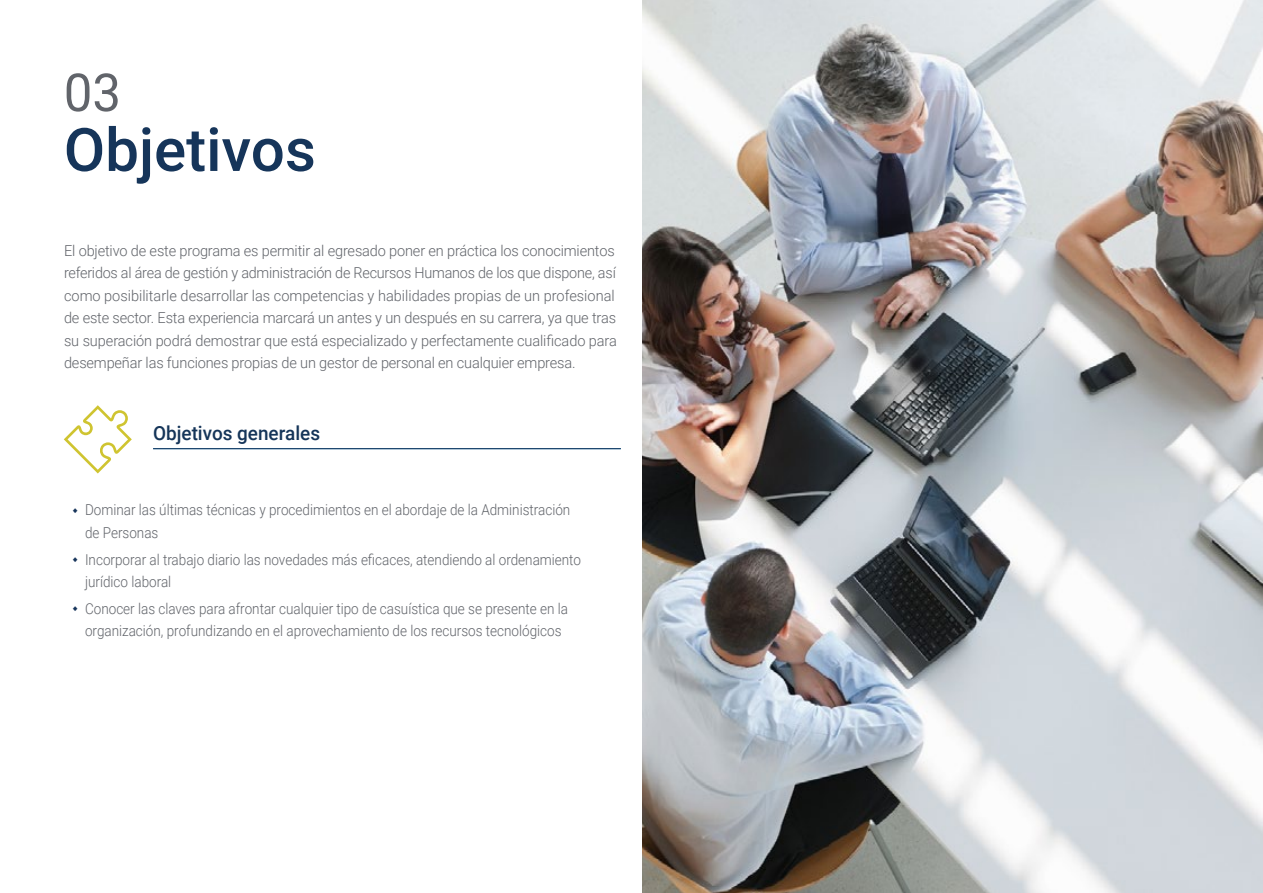
<style>
.page{position:relative;width:1263px;height:893px;background:#fff}
.page>*{position:absolute;margin:0;border:0;box-sizing:border-box;transform-origin:0 0}
.t1{font:500 60px "Roboto";color:#16355a}
.t2{font:52.5px "Roboto";color:#61646a}
.t3{font:500 19.5px "Roboto";color:#153559}
.t4{font:300 15px/22.5px "Roboto";letter-spacing:-.005em;color:#61646a}
.t5{font:300 15px/22.5px "Roboto";letter-spacing:-.005em;color:#61646a;scale:.9 1}
</style>
<div class="page">
<hr style="left:153px;top:448px;width:468px;height:1px;background:#153559">
<svg style="left:64px;top:405px;width:68px;height:68px"></svg>
<img style="left:642px;top:0;width:621px;height:893px">
<h2 class="t2" style="left:64px;top:56px;width:59px">03</h2>
<h1 class="t1" style="left:64px;top:108px;width:254px">Objetivos</h1>
<p class="t4" style="left:64px;top:239px;width:554px">El objetivo de este programa es permitir al egresado poner en práctica los conocimientos referidos al área de gestión y administración de Recursos Humanos de los que dispone, así como posibilitarle desarrollar las competencias y habilidades propias de un profesional de este sector. Esta experiencia marcará un antes y un después en su carrera, ya que tras su superación podrá demostrar que está especializado y perfectamente cualificado para desempeñar las funciones propias de un gestor de personal en cualquier empresa.</p>
<h3 class="t3" style="left:153px;top:420px;width:169px">Objetivos generales</h3>
<p class="t5" style="left:85px;top:498px;width:541px">Dominar las últimas técnicas y procedimientos en el abordaje de la Administración de Personas</p>
<p class="t5" style="left:85px;top:548px;width:553px">Incorporar al trabajo diario las novedades más eficaces, atendiendo al ordenamiento jurídico laboral</p>
<p class="t5" style="left:85px;top:597px;width:538px">Conocer las claves para afrontar cualquier tipo de casuística que se presente en la organización, profundizando en el aprovechamiento de los recursos tecnológicos</p>
</div>
